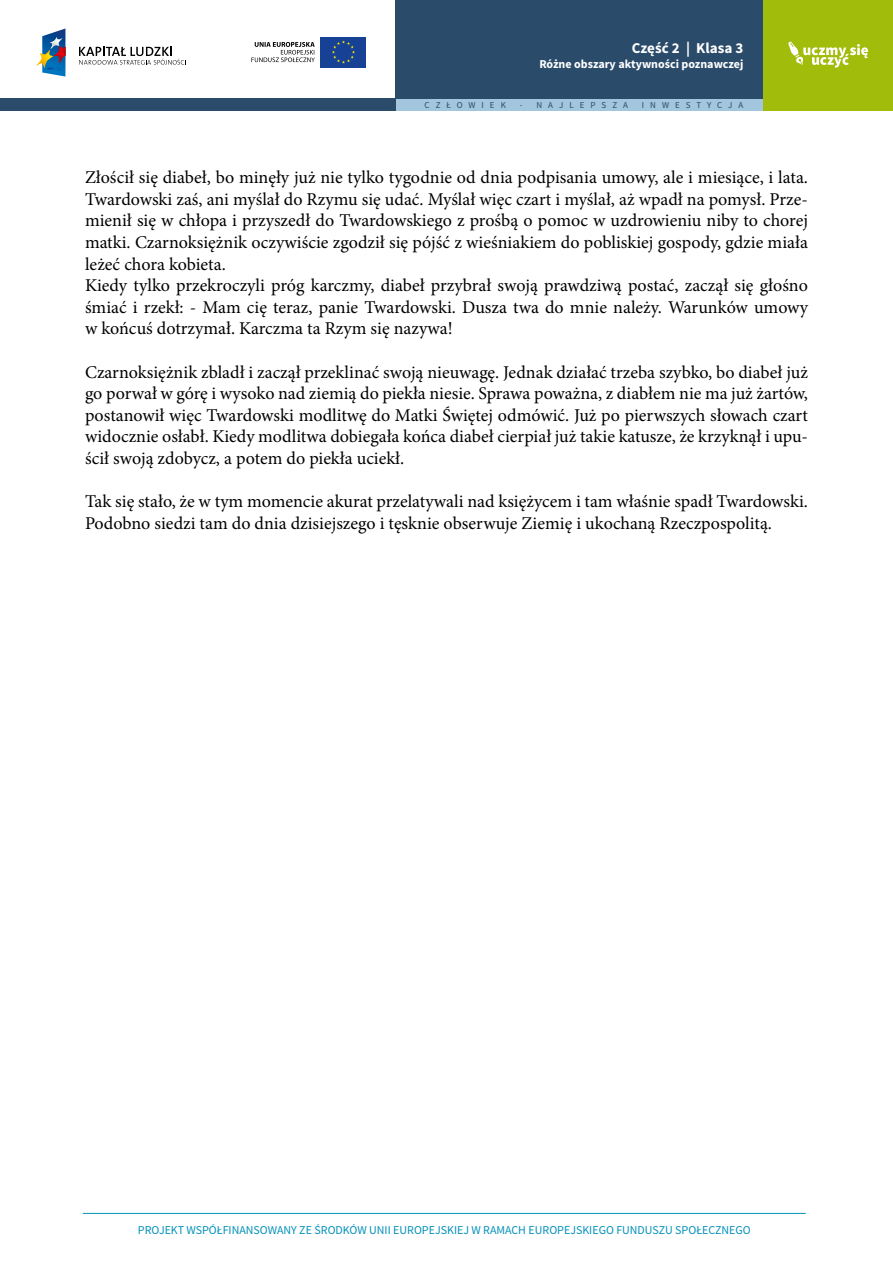
<style>
.page{position:relative;width:893px;height:1263px;background:#fff}
.page>*{position:absolute;margin:0;border:0;box-sizing:border-box;transform-origin:0 0}
.t1{font:18px/21.6px "Minion Pro";color:#000}
.t2{font:700 15px "Source Sans Pro";color:#fff}
.t3{font:12px "Source Sans Pro";color:#0592ba}
.t4{font:700 12px "Source Sans Pro";color:#fff}
.t5{font:9px "Source Sans Pro";letter-spacing:.67em;color:#2a4b6a}
</style>
<div class="page">
<div style="left:395px;top:99px;width:368px;height:12px;background:#a2c6dd"></div>
<div style="left:0;top:99px;width:395px;height:12px;background:#2a4b6a"></div>
<div style="left:763px;top:0;width:130px;height:111px;background:#a2bc0c"></div>
<div style="left:395px;top:0;width:368px;height:99px;background:#2a4b6a"></div>
<svg style="left:788px;top:42px;width:80px;height:26px"></svg>
<hr style="left:83px;top:1213px;width:723px;height:1px;background:#0592ba">
<svg style="left:79px;top:47px;width:107px;height:18px"></svg>
<svg style="left:36px;top:28px;width:29px;height:49px"></svg>
<div style="left:320px;top:37px;width:46px;height:30px;background:#164194"></div>
<svg style="left:332px;top:40px;width:23px;height:24px"></svg>
<svg style="left:251px;top:42px;width:64px;height:20px"></svg>
<p class="t2" style="left:632px;top:39px;width:113px">Część 2 | Klasa 3</p>
<p class="t4" style="left:539px;top:56px;width:206px">Różne obszary aktywności poznawczej</p>
<p class="t5" style="left:425px;top:100px;width:83px">CZŁOWIEK</p>
<p class="t5" style="left:520px;top:100px;width:110px">- NAJLEPSZA</p>
<p class="t5" style="left:642px;top:100px;width:103px">INWESTYCJA</p>
<p class="t1" style="left:85px;top:167px;width:724px">Złościł się diabeł, bo minęły już nie tylko tygodnie od dnia podpisania umowy, ale i miesiące, i lata.<br>Twardowski zaś, ani myślał do Rzymu się udać. Myślał więc czart i myślał, aż wpadł na pomysł. Prze&shy;mienił się w chłopa i przyszedł do Twardowskiego z prośbą o pomoc w uzdrowieniu niby to chorej matki. Czarnoksiężnik oczywiście zgodził się pójść z wieśniakiem do pobliskiej gospody, gdzie miała leżeć chora kobieta.<br>Kiedy tylko przekroczyli próg karczmy, diabeł przybrał swoją prawdziwą postać, zaczął się głośno śmiać i rzekł: - Mam cię teraz, panie Twardowski. Dusza twa do mnie należy. Warunków umowy w końcuś dotrzymał. Karczma ta Rzym się nazywa!</p>
<p class="t1" style="left:85px;top:361px;width:724px;text-align:justify">Czarnoksiężnik zbladł i zaczął przeklinać swoją nieuwagę. Jednak działać trzeba szybko, bo diabeł już go porwał w górę i wysoko nad ziemią do piekła niesie. Sprawa poważna, z diabłem nie ma już żartów, postanowił więc Twardowski modlitwę do Matki Świętej odmówić. Już po pierwszych słowach czart widocznie osłabł. Kiedy modlitwa dobiegała końca diabeł cierpiał już takie katusze, że krzyknął i upu&shy;ścił swoją zdobycz, a potem do piekła uciekł.</p>
<p class="t1" style="left:85px;top:491px;width:724px">Tak się stało, że w tym momencie akurat przelatywali nad księżycem i tam właśnie spadł Twardowski.<br>Podobno siedzi tam do dnia dzisiejszego i tęsknie obserwuje Ziemię i ukochaną Rzeczpospolitą.</p>
<p class="t3" style="left:138px;top:1222px;width:614px">PROJEKT WSPÓŁFINANSOWANY ZE ŚRODKÓW UNII EUROPEJSKIEJ W RAMACH EUROPEJSKIEGO FUNDUSZU SPOŁECZNEGO</p>
</div>
